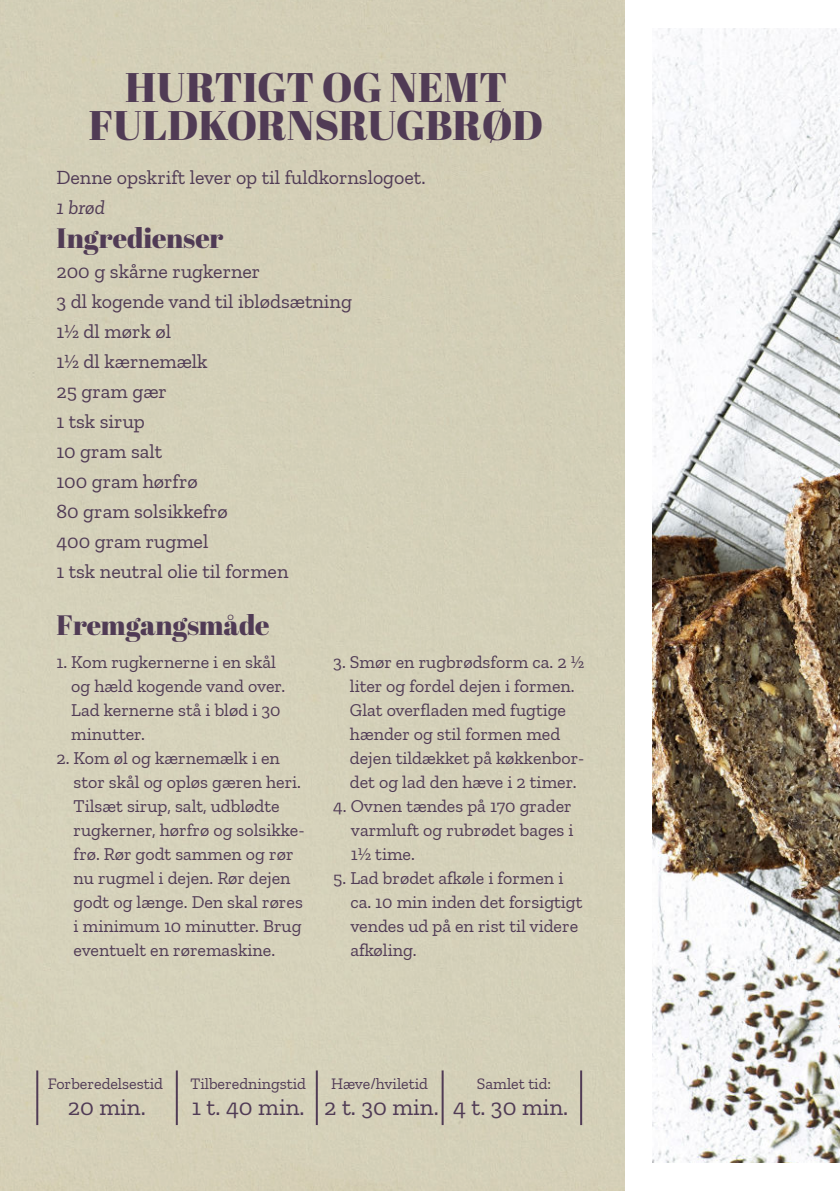
<style>
.page{position:relative;width:840px;height:1191px;background:#fff}
.page>*{position:absolute;margin:0;border:0;box-sizing:border-box;transform-origin:0 0}
.t1{font:41.4px/38px "Abril Fatface";letter-spacing:-.005em;color:#503b55;text-align:center}
.t2{font:28px "Abril Fatface";color:#503b55}
.t3{font:24px "Zilla Slab";color:#503b55}
.t4{font:20px/30px "Zilla Slab";color:#503b55}
.t5{font:italic 20px "Zilla Slab";color:#503b55}
.t6{font:18px/24px "Zilla Slab";color:#503b55}
.t7{font:16px "Zilla Slab";color:#503b55}
</style>
<div class="page">
<div style="left:0;top:0;width:624px;height:1191px;background:#d4d0b8"></div>
<img style="left:652px;top:28px;width:187px;height:1134px">
<hr style="left:176px;top:1070px;width:2px;height:55px;background:#503b55">
<hr style="left:36px;top:1070px;width:2px;height:55px;background:#503b55">
<hr style="left:315px;top:1070px;width:2px;height:55px;background:#503b55">
<hr style="left:441px;top:1070px;width:2px;height:55px;background:#503b55">
<hr style="left:580px;top:1070px;width:2px;height:55px;background:#503b55">
<h1 class="t1" style="left:89px;top:72px;width:455px">HURTIGT OG NEMT<br>FULDKORNSRUGBRØD</h1>
<p class="t4" style="left:56px;top:163px;width:370px">Denne opskrift lever op til fuldkornslogoet.</p>
<p class="t5" style="left:56px;top:200px;width:50px">1 brød</p>
<h2 class="t2" style="left:56px;top:226px;width:168px">Ingredienser</h2>
<p class="t4" style="left:56px;top:256px;width:297px">200 g skårne rugkerner<br>3 dl kogende vand til iblødsætning<br>1½ dl mørk øl<br>1½ dl kærnemælk<br>25 gram gær<br>1 tsk sirup<br>10 gram salt<br>100 gram hørfrø<br>80 gram solsikkefrø<br>400 gram rugmel<br>1 tsk neutral olie til formen</p>
<h2 class="t2" style="left:56px;top:613px;width:214px">Fremgangsmåde</h2>
<p class="t6" style="left:71px;top:649px;width:215px;text-indent:-15px">1. Kom rugkernerne i en skål og hæld kogende vand over.<br>Lad kernerne stå i blød i 30 minutter.</p>
<p class="t6" style="left:74px;top:745px;width:232px;text-indent:-17px">2. Kom øl og kærnemælk i en stor skål og opløs gæren heri.<br>Tilsæt sirup, salt, udblødte rugkerner, hørfrø og solsikke&shy;frø. Rør godt sammen og rør nu rugmel i dejen. Rør dejen godt og længe. Den skal røres i minimum 10 minutter. Brug eventuelt en røremaskine.</p>
<p class="t6" style="left:350px;top:649px;width:236px;text-indent:-17px">3. Smør en rugbrødsform ca. 2 ½ liter og fordel dejen i formen.<br>Glat overfladen med fugtige hænder og stil formen med dejen tildækket på køkkenbor&shy;det og lad den hæve i 2 timer.</p>
<p class="t6" style="left:350px;top:793px;width:224px;text-align:justify;text-indent:-18px">4. Ovnen tændes på 170 grader varmluft og rubrødet bages i 1½ time.</p>
<p class="t6" style="left:350px;top:865px;width:233px;text-indent:-17px">5. Lad brødet afkøle i formen i ca. 10 min inden det forsigtigt vendes ud på en rist til videre afkøling.</p>
<p class="t7" style="left:48px;top:1074px;width:117px">Forberedelsestid</p>
<h3 class="t3" style="left:68px;top:1093px;width:79px">20 min.</h3>
<h3 class="t3" style="left:192px;top:1093px;width:378px">1 t. 40 min. 2 t. 30 min. 4 t. 30 min.</h3>
<p class="t7" style="left:190px;top:1074px;width:117px">Tilberedningstid</p>
<p class="t7" style="left:331px;top:1077px;width:98px">Hæve/hviletid</p>
<p class="t7" style="left:476px;top:1074px;width:76px">Samlet tid:</p>
</div>
